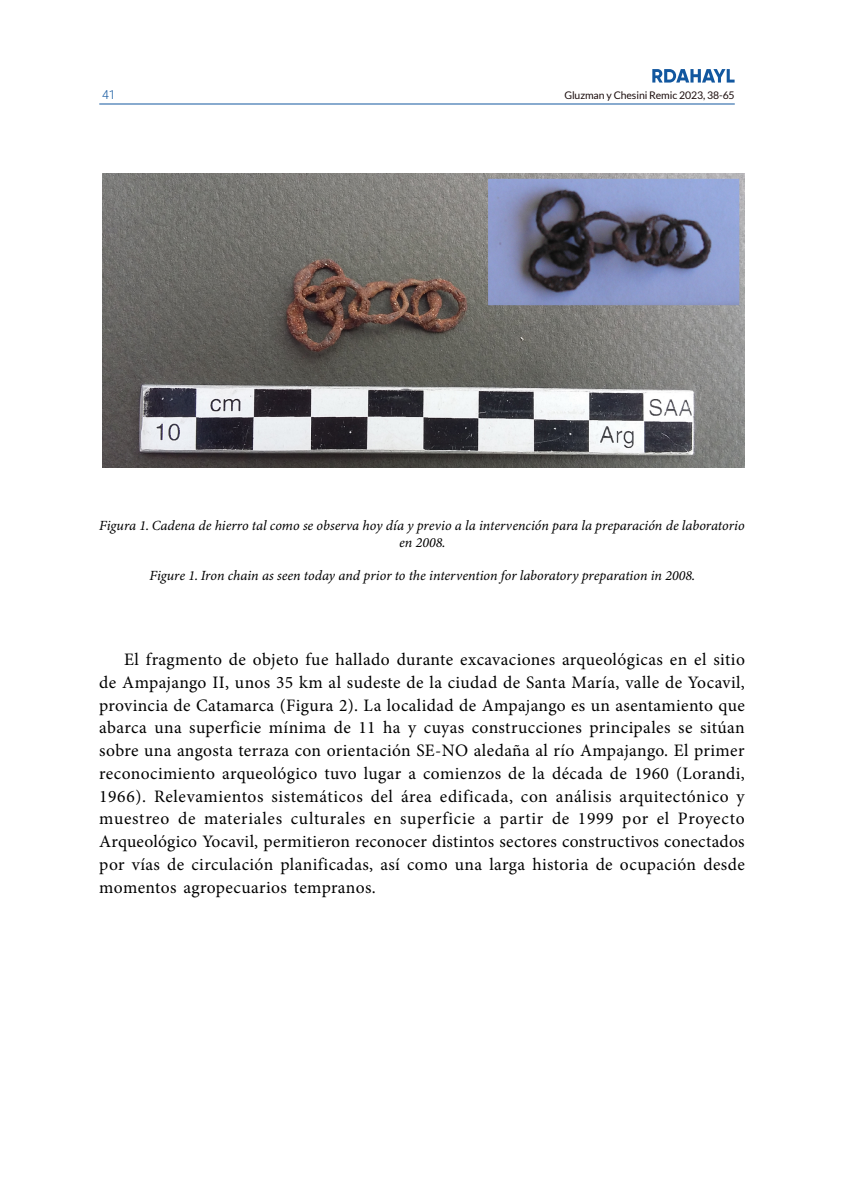
<style>
.page{position:relative;width:844px;height:1191px;background:#fff}
.page>*{position:absolute;margin:0;border:0;box-sizing:border-box;transform-origin:0 0}
.t1{font:17.5px/22.8px "Minion Pro";letter-spacing:.025em;color:#000;text-align:justify}
.t2{font:italic 14px/16.8px "Minion Variable Concept";color:#000;text-align:center}
.t3{font:300 12.25px "Roboto";color:#12579f}
.t4{font:10.5px "Lato";letter-spacing:-.01em;color:#1b0d0d}
</style>
<div class="page">
<hr style="left:99px;top:104px;width:635px;height:1px;background:#12579f">
<svg style="left:652px;top:69px;width:82px;height:14px"></svg>
<img style="left:102px;top:173px;width:642px;height:295px">
<p class="t3" style="left:102px;top:86px;width:15px">41</p>
<p class="t4" style="left:564px;top:89px;width:172px">Gluzman y Chesini Remic 2023, 38-65</p>
<p class="t2" style="left:99px;top:517px;width:646px">Figura 1. Cadena de hierro tal como se observa hoy día y previo a la intervención para la preparación de laboratorio en 2008.</p>
<p class="t2" style="left:149px;top:567px;width:546px">Figure 1. Iron chain as seen today and prior to the intervention for laboratory preparation in 2008.</p>
<p class="t1" style="left:99px;top:648px;width:647px;text-indent:25px">El fragmento de objeto fue hallado durante excavaciones arqueológicas en el sitio de Ampajango II, unos 35 km al sudeste de la ciudad de Santa María, valle de Yocavil, provincia de Catamarca (Figura 2). La localidad de Ampajango es un asentamiento que abarca una superficie mínima de 11 ha y cuyas construcciones principales se sitúan sobre una angosta terraza con orientación SE-NO aledaña al río Ampajango. El primer reconocimiento arqueológico tuvo lugar a comienzos de la década de 1960 (Lorandi, 1966). Relevamientos sistemáticos del área edificada, con análisis arquitectónico y muestreo de materiales culturales en superficie a partir de 1999 por el Proyecto Arqueológico Yocavil, permitieron reconocer distintos sectores constructivos conectados por vías de circulación planificadas, así como una larga historia de ocupación desde momentos agropecuarios tempranos.</p>
</div>
